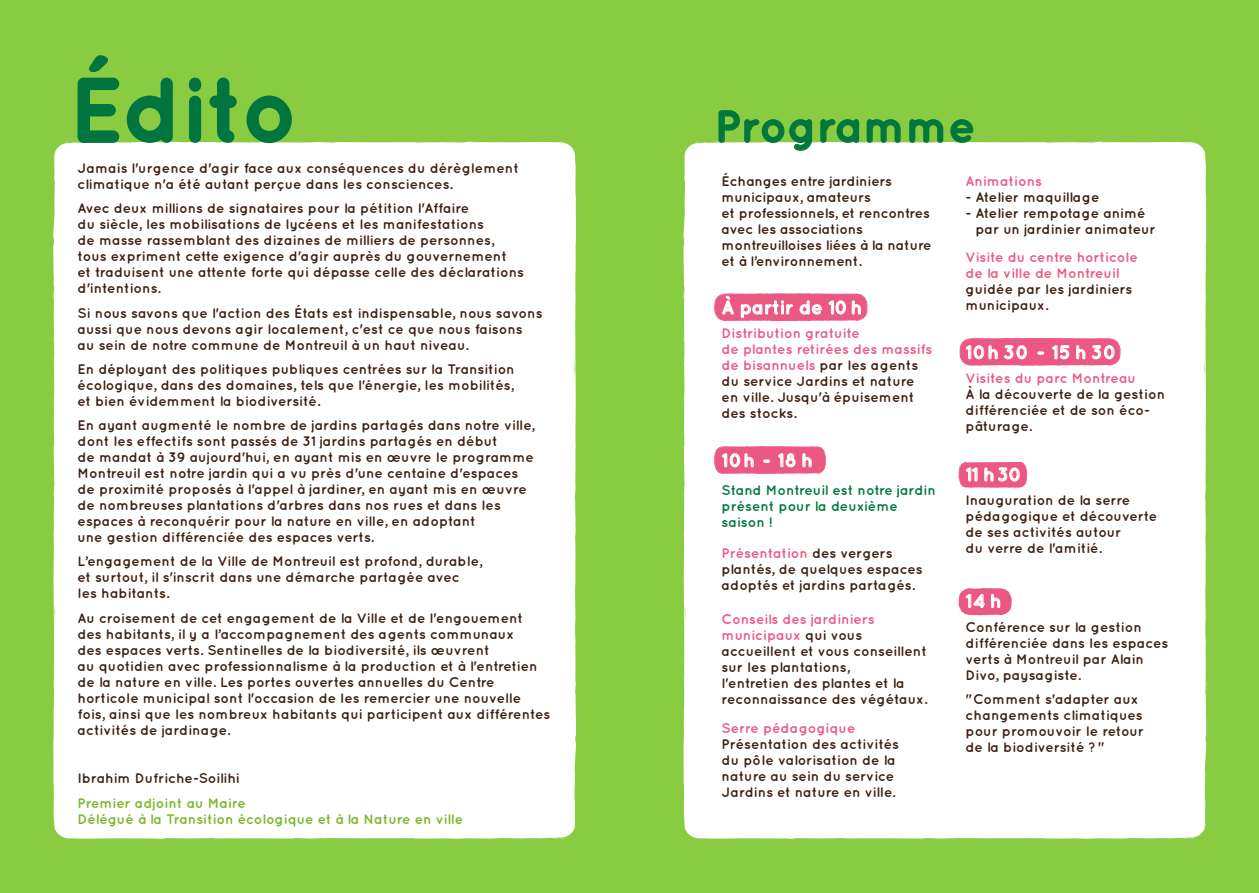
<style>
.page{position:relative;width:1259px;height:893px;background:#8acc41}
.page>*{position:absolute;margin:0;border:0;box-sizing:border-box;transform-origin:0 0}
.t1{font:700 89.55px "Quicksand";color:#007540}
.t2{font:700 44.85px "Quicksand";color:#00773d}
.t3{font:700 18.9px "Quicksand";letter-spacing:.05em;color:#fff}
.t4{font:700 18.9px "Quicksand";color:#fff}
.t5{font:700 13.8px/16px "Quicksand";color:#3c2012}
.t6{font:700 13.8px/16px "Quicksand";color:#eb5882}
.t7{font:700 13.8px/16px "Quicksand";color:#76b82a}
.t8{font:700 13.8px/16px "Quicksand";color:#00773d}
.s1{color:#eb5882}
</style>
<div class="page">
<div style="left:683px;top:141px;width:523px;height:698px;background:#fff"></div>
<div style="left:53px;top:141px;width:523px;height:698px;background:#fff"></div>
<svg style="left:76px;top:55px;width:98px;height:90px"></svg>
<svg style="left:188px;top:77px;width:14px;height:67px"></svg>
<svg style="left:208px;top:77px;width:30px;height:67px"></svg>
<svg style="left:245px;top:95px;width:48px;height:49px"></svg>
<svg style="left:718px;top:110px;width:94px;height:42px"></svg>
<svg style="left:819px;top:119px;width:40px;height:24px"></svg>
<svg style="left:866px;top:119px;width:35px;height:24px"></svg>
<svg style="left:908px;top:119px;width:66px;height:24px"></svg>
<svg style="left:714px;top:293px;width:153px;height:29px;background:#ef7b9c"></svg>
<svg style="left:714px;top:446px;width:112px;height:29px;background:#ee7698"></svg>
<svg style="left:959px;top:333px;width:161px;height:34px;background:#f18da9"></svg>
<svg style="left:958px;top:462px;width:69px;height:26px;background:#ee799a"></svg>
<svg style="left:958px;top:588px;width:54px;height:27px"></svg>
<h1 class="t1" style="left:69px;top:57px;width:229px">Édito</h1>
<p class="t5" style="left:78px;top:160px;width:443px">Jamais l'urgence d'agir face aux conséquences du dérèglement climatique n'a été autant perçue dans les consciences.</p>
<p class="t5" style="left:78px;top:200px;width:448px">Avec deux millions de signataires pour la pétition l'Affaire<br>du siècle, les mobilisations de lycéens et les manifestations<br>de masse rassemblant des dizaines de milliers de personnes, tous expriment cette exigence d'agir auprès du gouvernement<br>et traduisent une attente forte qui dépasse celle des déclarations d'intentions.</p>
<p class="t5" style="left:78px;top:304px;width:466px">Si nous savons que l'action des États est indispensable, nous savons aussi que nous devons agir localement, c'est ce que nous faisons au sein de notre commune de Montreuil à un haut niveau.</p>
<p class="t5" style="left:78px;top:361px;width:439px;text-align:justify">En déployant des politiques publiques centrées sur la Transition écologique, dans des domaines, tels que l'énergie, les mobilités, et bien évidemment la biodiversité.</p>
<p class="t5" style="left:78px;top:417px;width:459px">En ayant augmenté le nombre de jardins partagés dans notre ville, dont les effectifs sont passés de 31 jardins partagés en début<br>de mandat à 39 aujourd'hui, en ayant mis en œuvre le programme Montreuil est notre jardin qui a vu près d'une centaine d'espaces de proximité proposés à l'appel à jardiner, en ayant mis en œuvre de nombreuses plantations d'arbres dans nos rues et dans les espaces à reconquérir pour la nature en ville, en adoptant<br>une gestion différenciée des espaces verts.</p>
<p class="t5" style="left:78px;top:553px;width:406px">L’engagement de la Ville de Montreuil est profond, durable, et surtout, il s'inscrit dans une démarche partagée avec les habitants.</p>
<p class="t5" style="left:78px;top:609px;width:474px">Au croisement de cet engagement de la Ville et de l'engouement des habitants, il y a l’accompagnement des agents communaux<br>des espaces verts. Sentinelles de la biodiversité, ils œuvrent<br>au quotidien avec professionnalisme à la production et à l'entretien de la nature en ville. Les portes ouvertes annuelles du Centre horticole municipal sont l'occasion de les remercier une nouvelle fois, ainsi que les nombreux habitants qui participent aux différentes activités de jardinage.</p>
<p class="t5" style="left:78px;top:770px;width:164px">Ibrahim Dufriche-Soilihi</p>
<p class="t7" style="left:78px;top:794px;width:387px">Premier adjoint au Maire<br>Délégué à la Transition écologique et à la Nature en ville</p>
<h2 class="t2" style="left:714px;top:100px;width:263px">Programme</h2>
<p class="t5" style="left:721px;top:172px;width:211px">Échanges entre jardiniers municipaux, amateurs<br>et professionnels, et rencontres avec les associations montreuilloises liées à la nature et à l’environnement.</p>
<h3 class="t4" style="left:721px;top:296px;width:142px">À partir de 10h</h3>
<p class="t5" style="left:721px;top:325px;width:212px"><span class="s1">Distribution gratuite<br>de plantes retirées des massifs de bisannuels</span> par les agents du service Jardins et nature en ville. Jusqu'à épuisement des stocks.</p>
<h3 class="t3" style="left:721px;top:449px;width:93px">10h - 18 h</h3>
<p class="t8" style="left:721px;top:482px;width:216px">Stand Montreuil est notre jardin présent pour la deuxième saison !</p>
<p class="t5" style="left:721px;top:544px;width:202px"><span class="s1">Présentation</span> des vergers plantés, de quelques espaces adoptés et jardins partagés.</p>
<p class="t5" style="left:721px;top:610px;width:207px"><span class="s1">Conseils des jardiniers municipaux</span> qui vous accueillent et vous conseillent sur les plantations,<br>l'entretien des plantes et la reconnaissance des végétaux.</p>
<p class="t6" style="left:721px;top:719px;width:135px">Serre pédagogique</p>
<p class="t5" style="left:721px;top:735px;width:179px">Présentation des activités du pôle valorisation de la nature au sein du service<br>Jardins et nature en ville.</p>
<p class="t6" style="left:965px;top:172px;width:78px">Animations</p>
<p class="t5" style="left:965px;top:188px;width:135px">- Atelier maquillage</p>
<p class="t5" style="left:975px;top:204px;width:182px;text-indent:-10px">- Atelier rempotage animé par un jardinier animateur</p>
<p class="t6" style="left:965px;top:249px;width:174px">Visite du centre horticole de la ville de Montreuil</p>
<p class="t5" style="left:965px;top:281px;width:168px">guidée par les jardiniers municipaux.</p>
<h3 class="t3" style="left:965px;top:341px;width:153px">10h 30 - 15 h 30</h3>
<p class="t6" style="left:965px;top:370px;width:172px">Visites du parc Montreau</p>
<p class="t5" style="left:965px;top:386px;width:201px">À la découverte de la gestion différenciée et de son éco&shy;pâturage.</p>
<h3 class="t3" style="left:965px;top:463px;width:58px">11 h30</h3>
<p class="t5" style="left:965px;top:492px;width:193px">Inauguration de la serre pédagogique et découverte de ses activités autour<br>du verre de l'amitié.</p>
<h3 class="t3" style="left:965px;top:590px;width:37px">14h</h3>
<p class="t5" style="left:965px;top:618px;width:204px">Conférence sur la gestion différenciée dans les espaces verts à Montreuil par Alain<br>Divo, paysagiste.</p>
<p class="t5" style="left:965px;top:691px;width:180px">"Comment s'adapter aux changements climatiques pour promouvoir le retour de la biodiversité ?"</p>
</div>
